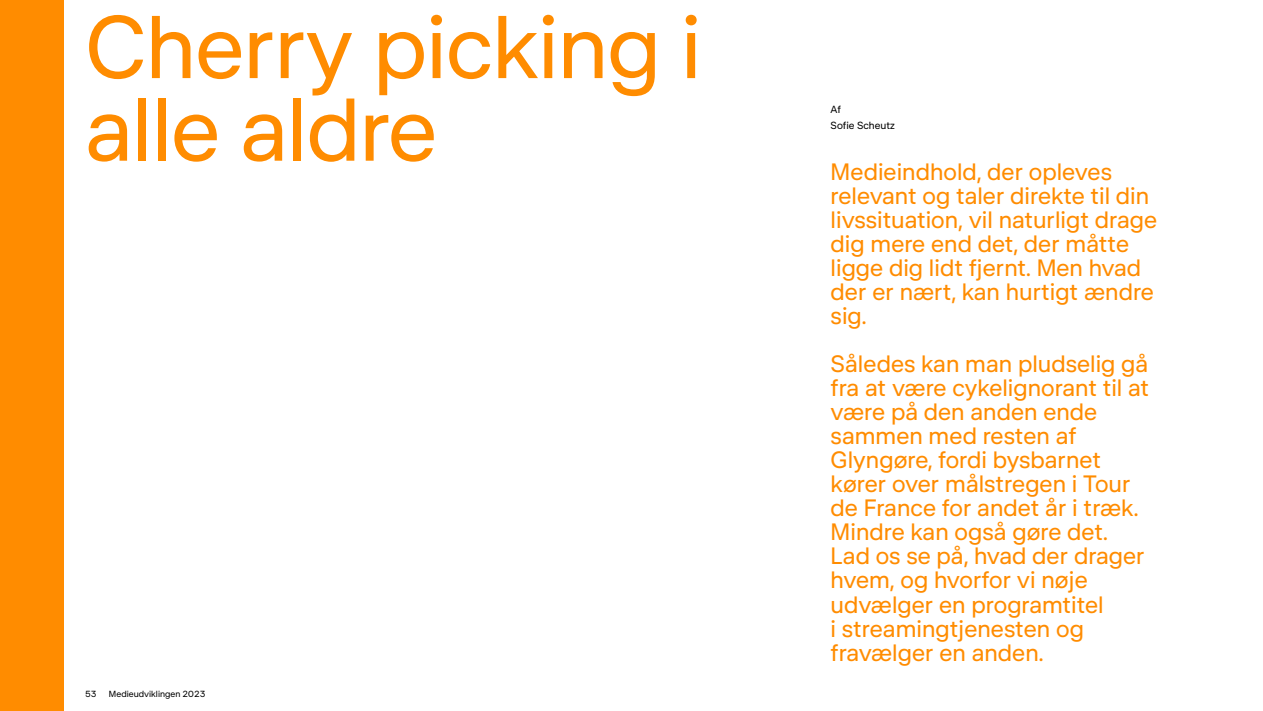
<style>
.page{position:relative;width:1263px;height:711px;background:#fff}
.page>*{position:absolute;margin:0;border:0;box-sizing:border-box;transform-origin:0 0}
.t1{font:90px/82.5px "DR Publik";letter-spacing:-.01em;color:#ff8c00}
.t2{font:24px/24px "DR Publik";color:#ff8c00}
.t3{font:10.5px/15.8px "DR Publik";color:#000}
.t4{font:9px "DR Publik";color:#000}
</style>
<div class="page">
<div style="left:0;top:0;width:64px;height:710px;background:#ff8c00"></div>
<h1 class="t1" style="left:85px;top:5px;width:618px">Cherry picking i alle aldre</h1>
<p class="t4" style="left:85px;top:687px;width:13px">53</p>
<p class="t4" style="left:109px;top:687px;width:98px">Medieudviklingen 2023</p>
<p class="t3" style="left:831px;top:102px;width:66px">Af<br>Sofie Scheutz</p>
<p class="t2" style="left:831px;top:159px;width:328px">Medieindhold, der opleves relevant og taler direkte til din livssituation, vil naturligt drage dig mere end det, der måtte ligge dig lidt fjernt. Men hvad der er nært, kan hurtigt ændre sig.</p>
<p class="t2" style="left:831px;top:351px;width:320px">Således kan man pludselig gå fra at være cykelignorant til at være på den anden ende sammen med resten af<br>Glyngøre, fordi bysbarnet kører over målstregen i Tour de France for andet år i træk.<br>Mindre kan også gøre det.<br>Lad os se på, hvad der drager hvem, og hvorfor vi nøje udvælger en programtitel<br>i streamingtjenesten og fravælger en anden.</p>
</div>
